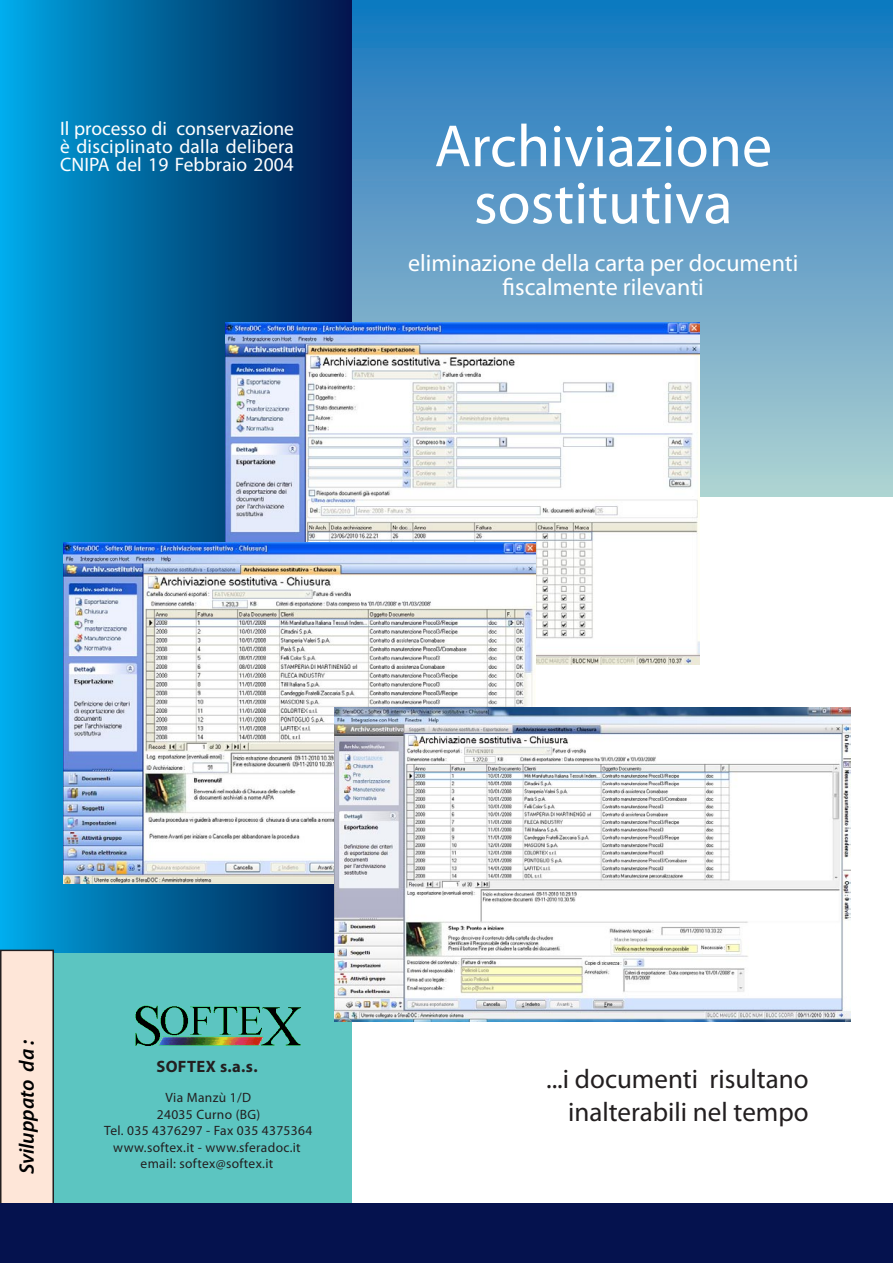
<style>
.page{position:relative;width:893px;height:1263px;background:#fff}
.page>*{position:absolute;margin:0;border:0;box-sizing:border-box;transform-origin:0 0}
.t1{font:60px/57px "Myriad Pro";color:#fff;text-align:center}
.t2{font:27px/32.4px "Myriad Pro";color:#231f20;text-align:right}
.t3{font:24px/24px "Myriad Pro";color:#fff;text-align:center}
.t4{font:italic 600 21px "Myriad Pro";color:#000}
.t5{font:19.5px/18px "Myriad Pro";letter-spacing:.005em;color:#fff;text-align:justify}
.t6{font:700 16.5px "Myriad Pro";letter-spacing:.025em;color:#231f20}
.t7{font:13.5px/16.5px "Myriad Pro";letter-spacing:.025em;color:#231f20;text-align:center}
</style>
<div class="page">
<div style="left:0;top:941px;width:351px;height:270px;background:#5cc5c1"></div>
<div style="left:340px;top:0;width:553px;height:496px;background:linear-gradient(to bottom,#1775bf,#b2d0d2)"></div>
<div style="left:0;top:0;width:351px;height:953px;background:linear-gradient(to right,#00a8e4,#021447)"></div>
<div style="left:1px;top:950px;width:52px;height:266px;background:#fee6d8"></div>
<div style="left:0;top:950px;width:54px;height:267px;border:2px solid #231f20"></div>
<div style="left:0;top:1203px;width:893px;height:60px;background:#05124e"></div>
<img style="left:225px;top:323px;width:474px;height:342px">
<img style="left:63px;top:543px;width:473px;height:340px">
<img style="left:334px;top:707px;width:517px;height:314px">
<img style="left:135px;top:1005px;width:167px;height:41px">
<h3 class="t5" style="left:60px;top:119px;width:235px">Il processo di conservazione è disciplinato dalla delibera CNIPA del 19 Febbraio 2004</h3>
<h1 class="t1" style="left:434px;top:117px;width:339px">Archiviazione sostitutiva</h1>
<h3 class="t3" style="left:408px;top:251px;width:392px">eliminazione della carta per documenti fiscalmente rilevanti</h3>
<h3 class="t4" style="left:13px;top:1174px;width:135px;rotate:-90deg">Sviluppato da :</h3>
<p class="t6" style="left:156px;top:1056px;width:103px">SOFTEX s.a.s.</p>
<p class="t7" style="left:104px;top:1089px;width:210px">Via Manzù 1/D<br>24035 Curno (BG)<br>Tel. 035 4376297 - Fax 035 4375364 www.softex.it - www.sferadoc.it email: softex@softex.it</p>
<h2 class="t2" style="left:546px;top:1063px;width:264px">...i documenti risultano inalterabili nel tempo</h2>
</div>
